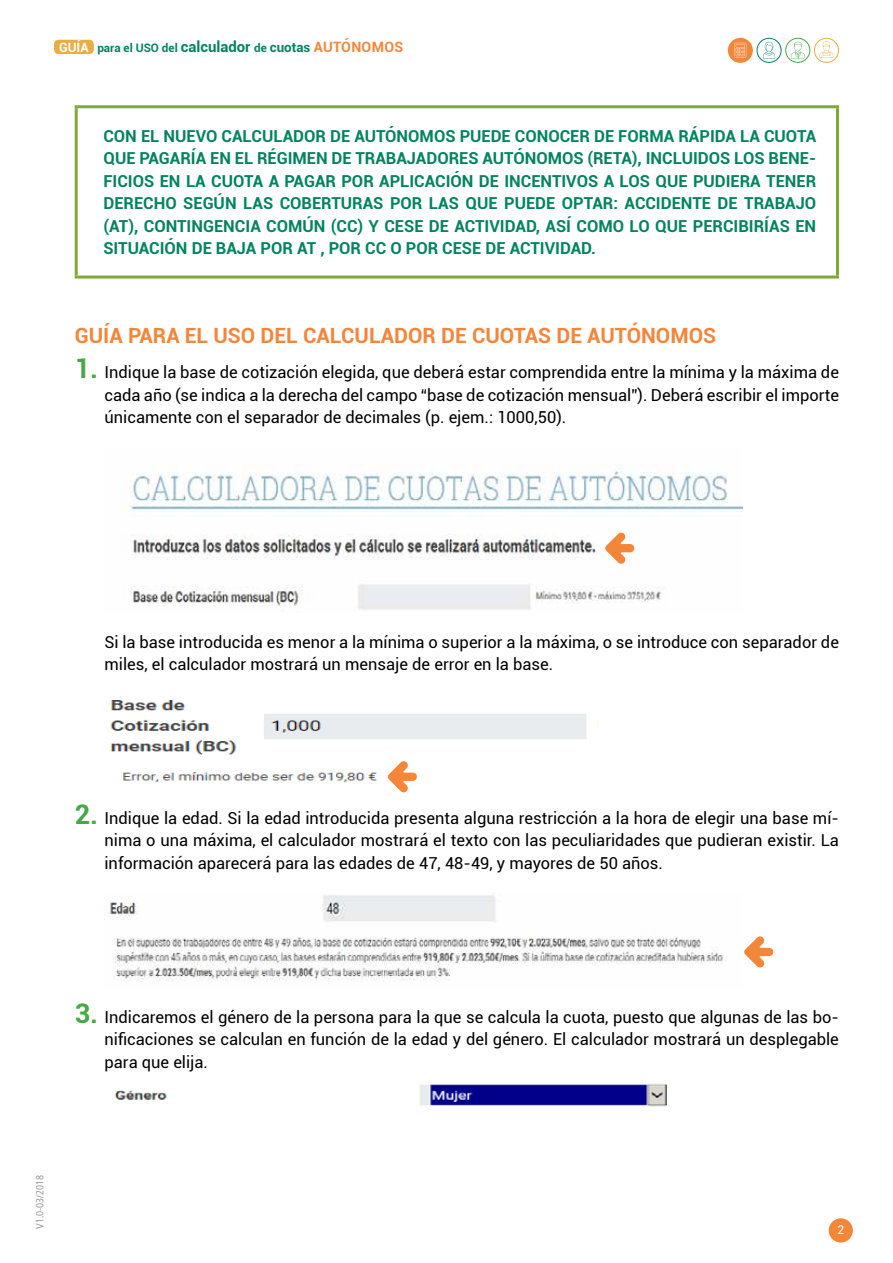
<style>
.page{position:relative;width:893px;height:1263px;background:#fff}
.page>*{position:absolute;margin:0;border:0;box-sizing:border-box;transform-origin:0 0}
.t1{font:700 21px "Roboto";color:#f4863a}
.t2{font:16.5px/22.5px "Roboto";color:#000;text-align:justify}
.t3{font:700 16.5px/22.5px "Roboto";color:#008360;text-align:justify}
.t4{font:12px "Roboto";color:#fff}
.t5{font:700 11.7px "Roboto";color:#008360}
.t6{font:condensed 10.5px "Frutiger LT Std";color:#9c9e9f}
.s1{font-size:12.9px;color:#fff}
.s2{font-size:14.85px}
.s3{font-size:13.35px}
.s4{font-size:14.25px;color:#f4863a}
.s5{font-weight:700;font-size:27px;color:#47a945}
</style>
<div class="page">
<div style="left:829px;top:1218px;width:24px;height:24px;background:#f4863a;border-radius:50%"></div>
<div style="left:54px;top:40px;width:40px;height:14px;background:#e9ad43;border-radius:4px"></div>
<div style="left:814px;top:38px;width:25px;height:25px;border:1px solid #e9ad43;border-radius:50%"></div>
<svg style="left:820px;top:41px;width:13px;height:17px"></svg>
<div style="left:785px;top:38px;width:25px;height:25px;border:1px solid #47a945;border-radius:50%"></div>
<svg style="left:791px;top:42px;width:14px;height:16px"></svg>
<div style="left:757px;top:38px;width:25px;height:25px;border:1px solid #008360;border-radius:50%"></div>
<svg style="left:763px;top:42px;width:12px;height:17px"></svg>
<div style="left:728px;top:38px;width:25px;height:25px;background:#f4863a;border-radius:50%"></div>
<svg style="left:734px;top:43px;width:12px;height:15px"></svg>
<hr style="left:75px;top:105px;width:764px;height:3px;background:#80a937">
<hr style="left:75px;top:108px;width:3px;height:168px;background:#80a937">
<hr style="left:836px;top:108px;width:3px;height:168px;background:#80a937">
<hr style="left:75px;top:276px;width:764px;height:3px;background:#80a937">
<img style="left:122px;top:464px;width:620px;height:146px">
<img style="left:110px;top:700px;width:487px;height:83px">
<img style="left:104px;top:895px;width:621px;height:87px">
<img style="left:114px;top:1084px;width:553px;height:23px">
<svg style="left:605px;top:532px;width:29px;height:32px"></svg>
<svg style="left:387px;top:761px;width:30px;height:32px"></svg>
<svg style="left:744px;top:936px;width:29px;height:32px"></svg>
<p class="t5" style="left:59px;top:39px;width:346px"><span class="s1">GUÍA</span> para el USO del <span class="s2">calculador</span> de <span class="s3">cuotas</span> <span class="s4">AUTÓNOMOS</span></p>
<p class="t3" style="left:103px;top:124px;width:714px">CON EL NUEVO CALCULADOR DE AUTÓNOMOS PUEDE CONOCER DE FORMA RÁPIDA LA CUOTA QUE PAGARÍA EN EL RÉGIMEN DE TRABAJADORES AUTÓNOMOS (RETA), INCLUIDOS LOS BENE-FICIOS EN LA CUOTA A PAGAR POR APLICACIÓN DE INCENTIVOS A LOS QUE PUDIERA TENER DERECHO SEGÚN LAS COBERTURAS POR LAS QUE PUEDE OPTAR: ACCIDENTE DE TRABAJO (AT), CONTINGENCIA COMÚN (CC) Y CESE DE ACTIVIDAD, ASÍ COMO LO QUE PERCIBIRÍAS EN SITUACIÓN DE BAJA POR AT , POR CC O POR CESE DE ACTIVIDAD.</p>
<p class="t1" style="left:75px;top:321px;width:643px">GUÍA PARA EL USO DEL CALCULADOR DE CUOTAS DE AUTÓNOMOS</p>
<p class="t2" style="left:104px;top:361px;width:736px;text-indent:-30px"><span class="s5">1.</span> Indique la base de cotización elegida, que deberá estar comprendida entre la mínima y la máxima de cada año (se indica a la derecha del campo “base de cotización mensual”). Deberá escribir el importe únicamente con el separador de decimales (p. ejem.: 1000,50).</p>
<p class="t2" style="left:104px;top:630px;width:736px">Si la base introducida es menor a la mínima o superior a la máxima, o se introduce con separador de miles, el calculador mostrará un mensaje de error en la base.</p>
<p class="t2" style="left:104px;top:806px;width:736px;text-indent:-30px"><span class="s5">2.</span> Indique la edad. Si la edad introducida presenta alguna restricción a la hora de elegir una base mí&shy;nima o una máxima, el calculador mostrará el texto con las peculiaridades que pudieran existir. La información aparecerá para las edades de 47, 48-49, y mayores de 50 años.</p>
<p class="t2" style="left:104px;top:1005px;width:736px;text-indent:-30px"><span class="s5">3.</span> Indicaremos el género de la persona para la que se calcula la cuota, puesto que algunas de las bo&shy;nificaciones se calculan en función de la edad y del género. El calculador mostrará un desplegable para que elija.</p>
<p class="t6" style="left:34px;top:1229px;width:56px;rotate:-90deg">V1.0-03/2018</p>
<p class="t4" style="left:837px;top:1221px;width:8px">2</p>
</div>
